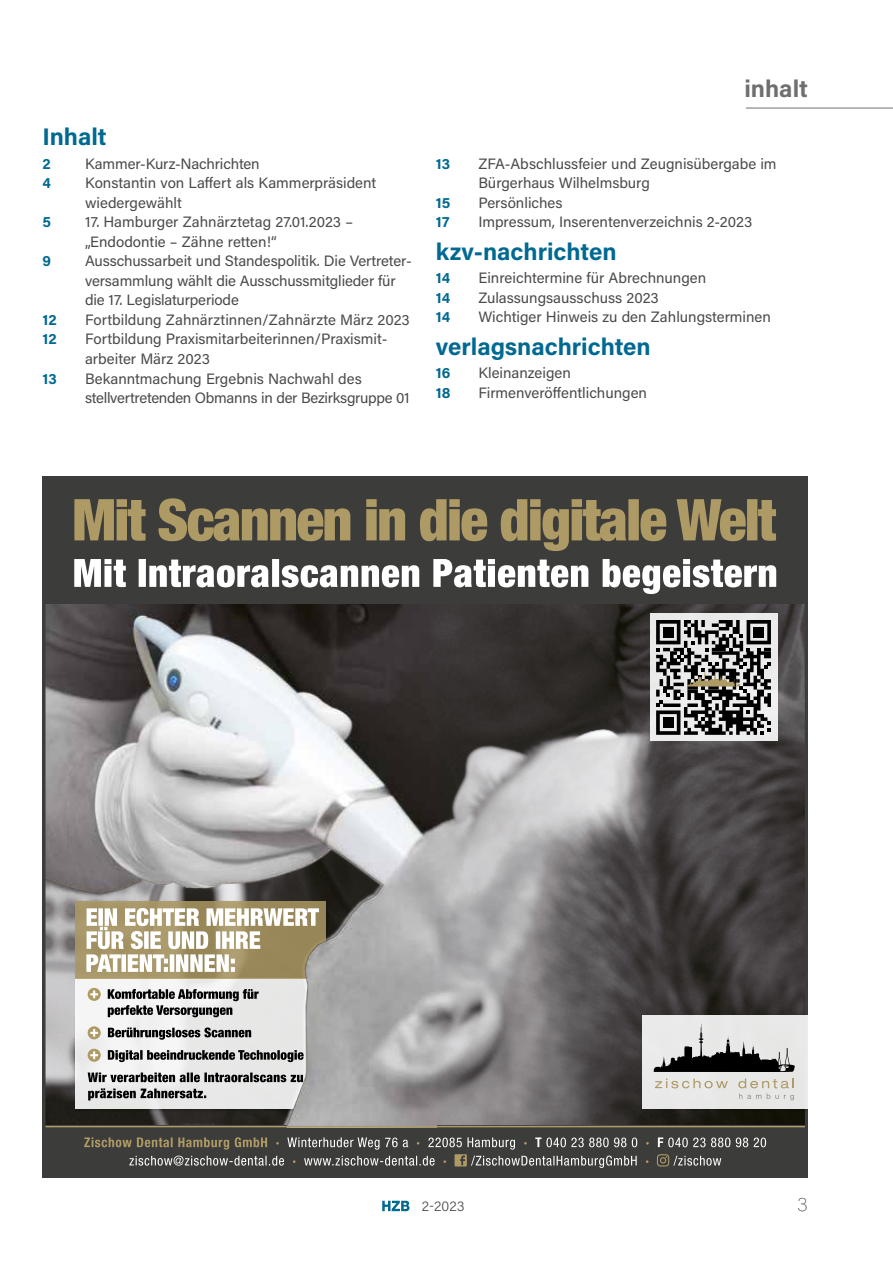
<style>
.page{position:relative;width:893px;height:1263px;background:#fff}
.page>*{position:absolute;margin:0;border:0;box-sizing:border-box;transform-origin:0 0}
.t1{font:700 24px "Acumin Pro";color:#006992}
.t2{font:700 24px "Acumin Pro";color:#706f6f}
.t3{font:100 19.5px "Acumin Pro";color:#4a4a49}
.t4{font:15px/19.5px "Acumin Pro";color:#4a4a49}
.t5{font:700 15px "Acumin Pro";color:#006992}
.t6{font:300 13.5px "Acumin Pro";color:#4a4a49}
</style>
<div class="page">
<hr style="left:746px;top:108px;width:147px;height:1px;background:#706f6f">
<svg style="left:382px;top:1201px;width:27px;height:10px"></svg>
<svg style="left:43px;top:476px;width:765px;height:702px;background:#787675"></svg>
<div style="left:642px;top:1014px;width:166px;height:97px;background:#000;opacity:.2"></div>
<div style="left:642px;top:1015px;width:166px;height:93px;background:#e9e9e8"></div>
<svg style="left:654px;top:1023px;width:141px;height:49px"></svg>
<svg style="left:655px;top:1078px;width:73px;height:10px"></svg>
<svg style="left:738px;top:1078px;width:56px;height:22px"></svg>
<svg style="left:74px;top:498px;width:702px;height:53px;background:#70664d"></svg>
<svg style="left:74px;top:559px;width:702px;height:35px"></svg>
<svg style="left:88px;top:1088px;width:118px;height:12px"></svg>
<svg style="left:88px;top:1072px;width:215px;height:10px;background:#7b7b7b"></svg>
<svg style="left:108px;top:1050px;width:196px;height:12px;background:#80807f"></svg>
<svg style="left:108px;top:1027px;width:143px;height:13px"></svg>
<svg style="left:108px;top:989px;width:151px;height:28px"></svg>
<svg style="left:88px;top:988px;width:13px;height:13px"></svg>
<svg style="left:90px;top:990px;width:8px;height:8px"></svg>
<svg style="left:88px;top:1026px;width:13px;height:13px"></svg>
<svg style="left:90px;top:1029px;width:8px;height:8px"></svg>
<svg style="left:88px;top:1049px;width:13px;height:13px"></svg>
<svg style="left:90px;top:1051px;width:8px;height:8px"></svg>
<svg style="left:658px;top:1137px;width:108px;height:10px"></svg>
<svg style="left:84px;top:1137px;width:553px;height:31px;background:#5b5a56"></svg>
<svg style="left:657px;top:1154px;width:64px;height:12px"></svg>
<div style="left:650px;top:614px;width:127px;height:127px;background:#ecebeb"></div>
<svg style="left:656px;top:620px;width:115px;height:115px"></svg>
<h1 class="t1" style="left:43px;top:120px;width:66px">Inhalt</h1>
<p class="t5" style="left:43px;top:153px;width:10px">2</p>
<p class="t4" style="left:85px;top:153px;width:176px">Kammer-Kurz-Nachrichten</p>
<p class="t5" style="left:43px;top:173px;width:10px">4</p>
<p class="t4" style="left:85px;top:173px;width:293px">Konstantin von Laffert als Kammerpräsident wiedergewählt</p>
<p class="t5" style="left:43px;top:212px;width:10px">5</p>
<p class="t4" style="left:85px;top:212px;width:270px">17. Hamburger Zahnärztetag 27.01.2023 – „Endodontie – Zähne retten!“</p>
<p class="t5" style="left:43px;top:251px;width:10px">9</p>
<p class="t4" style="left:85px;top:251px;width:328px">Ausschussarbeit und Standespolitik. Die Vertreter&shy;versammlung wählt die Ausschussmitglieder für die 17. Legislaturperiode</p>
<p class="t5" style="left:43px;top:309px;width:16px">12</p>
<p class="t4" style="left:85px;top:309px;width:326px">Fortbildung Zahnärztinnen/Zahnärzte März 2023</p>
<p class="t5" style="left:43px;top:329px;width:16px">12</p>
<p class="t4" style="left:85px;top:329px;width:304px">Fortbildung Praxismitarbeiterinnen/Praxismit&shy;arbeiter März 2023</p>
<p class="t5" style="left:43px;top:368px;width:16px">13</p>
<p class="t4" style="left:85px;top:368px;width:326px">Bekanntmachung Ergebnis Nachwahl des stellvertretenden Obmanns in der Bezirksgruppe 01</p>
<h1 class="t2" style="left:744px;top:71px;width:65px">inhalt</h1>
<p class="t5" style="left:436px;top:153px;width:16px">13</p>
<p class="t4" style="left:478px;top:153px;width:300px">ZFA-Abschlussfeier und Zeugnisübergabe im<br>Bürgerhaus Wilhelmsburg</p>
<p class="t5" style="left:436px;top:192px;width:16px">15</p>
<p class="t4" style="left:478px;top:192px;width:86px">Persönliches</p>
<p class="t5" style="left:436px;top:212px;width:15px">17</p>
<p class="t4" style="left:478px;top:212px;width:275px">Impressum, Inserentenverzeichnis 2-2023</p>
<h1 class="t1" style="left:436px;top:234px;width:182px">kzv-nachrichten</h1>
<p class="t5" style="left:436px;top:268px;width:16px">14</p>
<p class="t4" style="left:478px;top:268px;width:229px">Einreichtermine für Abrechnungen</p>
<p class="t5" style="left:436px;top:287px;width:16px">14</p>
<p class="t4" style="left:478px;top:287px;width:182px">Zulassungsausschuss 2023</p>
<p class="t5" style="left:436px;top:307px;width:16px">14</p>
<p class="t4" style="left:478px;top:307px;width:294px">Wichtiger Hinweis zu den Zahlungsterminen</p>
<h1 class="t1" style="left:436px;top:329px;width:216px">verlagsnachrichten</h1>
<p class="t5" style="left:436px;top:363px;width:16px">16</p>
<p class="t4" style="left:478px;top:363px;width:94px">Kleinanzeigen</p>
<p class="t5" style="left:436px;top:382px;width:16px">18</p>
<p class="t4" style="left:478px;top:382px;width:170px">Firmenveröffentlichungen</p>
<p class="t6" style="left:422px;top:1197px;width:44px">2-2023</p>
<h2 class="t3" style="left:798px;top:1191px;width:12px">3</h2>
</div>
